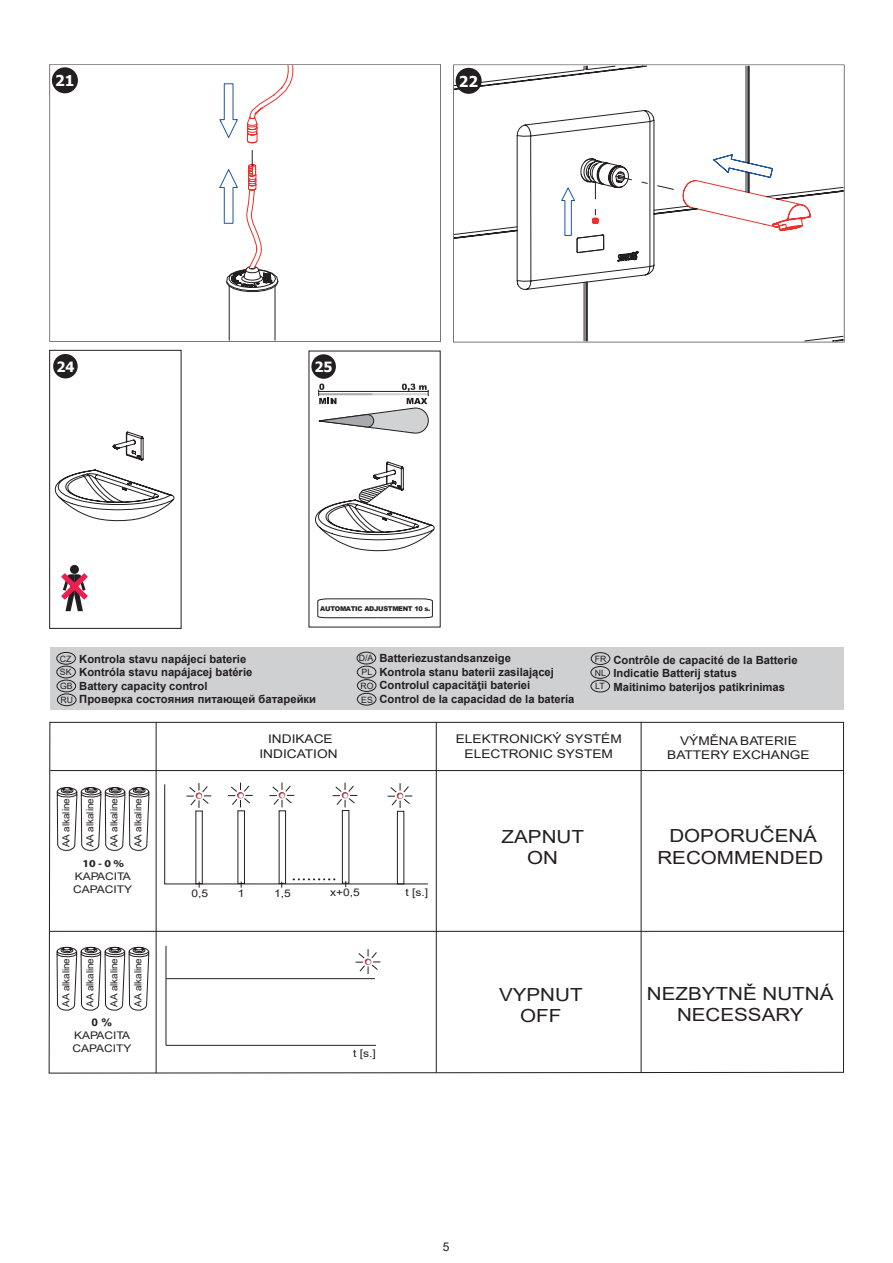
<style>
.page{position:relative;width:893px;height:1263px;background:#fff}
.page>*{position:absolute;margin:0;border:0;box-sizing:border-box;transform-origin:0 0}
.t1{font:18px/21.6px "Arial";color:#231f20;text-align:center;scale:1.14 1}
.t2{font:700 15px "Tahoma";color:#fff}
.t3{font:700 14.1px "Tahoma";color:#fff}
.t4{font:12px/14.4px "Arial";color:#231f20;text-align:center;scale:1.14 1}
.t5{font:12px "Arial";color:#231f20}
.t6{font:700 11.25px/13.5px "Arial";color:#231f20}
.t7{font:10.5px/12.6px "Arial";color:#231f20;scale:1.14 1}
.t8{font:700 10.5px "Myriad Pro";color:#231f20;scale:1.14 1}
.t9{font:700 10.5px "Arial";color:#231f20;scale:1.14 1}
.t10{font:9.9px "Arial";color:#231f20}
.t11{font:8.7px/14px "Arial";color:#231f20;text-align:center}
.t12{font:900 6.6px "Arial";letter-spacing:-.04em;color:#231f20}
.s1{font-weight:400;font-size:8.7px}
</style>
<div class="page">
<div style="left:70px;top:565px;width:9px;height:9px;background:#231f20;border-radius:50%"></div>
<svg style="left:61px;top:568px;width:27px;height:43px"></svg>
<div style="left:49px;top:350px;width:132px;height:279px;border:1px solid #231f20"></div>
<div style="left:53px;top:354px;width:25px;height:24px;background:#231f20;border-radius:50%"></div>
<svg style="left:318px;top:384px;width:111px;height:49px"></svg>
<div style="left:311px;top:354px;width:25px;height:25px;background:#231f20;border-radius:50%"></div>
<svg style="left:317px;top:598px;width:116px;height:21px"></svg>
<svg style="left:315px;top:461px;width:120px;height:90px"></svg>
<svg style="left:55px;top:431px;width:120px;height:90px"></svg>
<svg style="left:49px;top:64px;width:392px;height:278px"></svg>
<div style="left:52px;top:67px;width:26px;height:26px;background:#231f20;border-radius:50%"></div>
<svg style="left:453px;top:65px;width:391px;height:277px"></svg>
<div style="left:50px;top:648px;width:793px;height:62px;background:#cfd0d2"></div>
<div style="left:56px;top:666px;width:20px;height:12px;border:1px solid #231f20;border-radius:50%"></div>
<div style="left:56px;top:652px;width:20px;height:13px;border:1px solid #231f20;border-radius:50%"></div>
<div style="left:57px;top:680px;width:19px;height:12px;border:1px solid #231f20;border-radius:50%"></div>
<div style="left:356px;top:652px;width:20px;height:12px;border:1px solid #231f20;border-radius:50%"></div>
<div style="left:357px;top:666px;width:19px;height:12px;border:1px solid #231f20;border-radius:50%"></div>
<div style="left:357px;top:693px;width:19px;height:13px;border:1px solid #231f20;border-radius:50%"></div>
<div style="left:357px;top:679px;width:19px;height:13px;border:1px solid #231f20;border-radius:50%"></div>
<div style="left:591px;top:652px;width:19px;height:13px;border:1px solid #231f20;border-radius:50%"></div>
<div style="left:590px;top:680px;width:20px;height:12px;border:1px solid #231f20;border-radius:50%"></div>
<div style="left:590px;top:666px;width:20px;height:13px;border:1px solid #231f20;border-radius:50%"></div>
<div style="left:57px;top:694px;width:19px;height:12px;border:1px solid #231f20;border-radius:50%"></div>
<svg style="left:49px;top:722px;width:795px;height:352px"></svg>
<hr style="left:50px;top:931px;width:794px;height:1px;background:#231f20">
<hr style="left:156px;top:722px;width:1px;height:351px;background:#231f20">
<hr style="left:50px;top:770px;width:793px;height:1px;background:#231f20">
<hr style="left:166px;top:946px;width:1px;height:99px;background:#231f20">
<hr style="left:166px;top:1045px;width:210px;height:1px;background:#231f20">
<hr style="left:166px;top:978px;width:209px;height:1px;background:#231f20">
<hr style="left:641px;top:722px;width:1px;height:351px;background:#231f20">
<hr style="left:436px;top:722px;width:1px;height:351px;background:#231f20">
<svg style="left:57px;top:787px;width:92px;height:64px"></svg>
<svg style="left:56px;top:947px;width:93px;height:64px"></svg>
<svg style="left:164px;top:783px;width:264px;height:105px"></svg>
<svg style="left:355px;top:949px;width:25px;height:25px"></svg>
<div style="left:455px;top:68px;width:26px;height:26px;background:#231f20;border-radius:50%"></div>
<h2 class="t2" style="left:55px;top:72px;width:21px">21</h2>
<h2 class="t2" style="left:459px;top:73px;width:21px">22</h2>
<p class="t3" style="left:56px;top:359px;width:19px">24</p>
<p class="t3" style="left:314px;top:359px;width:19px">25</p>
<p class="t12" style="left:320px;top:606px;width:112px">AUTOMATIC ADJUSTMENT 10 s.</p>
<p class="t6" style="left:79px;top:652px;width:238px">Kontrola stavu napájecí baterie<br>Kontróla stavu napájacej batérie<br>Battery capacity control<br>Проверка состояния питающей батарейки</p>
<p class="t11" style="left:359px;top:652px;width:16px">D/A<br>PL</p>
<p class="t6" style="left:379px;top:652px;width:133px">Batteriezustandsanzeige</p>
<p class="t11" style="left:60px;top:652px;width:13px">CZ</p>
<p class="t11" style="left:60px;top:680px;width:14px">GB</p>
<p class="t6" style="left:379px;top:665px;width:176px">Kontrola stanu baterii zasilającej</p>
<p class="t6" style="left:379px;top:679px;width:152px">Controlul capacităţii bateriei</p>
<p class="t6" style="left:361px;top:692px;width:215px"><span class="s1">ES</span> Control de la capacidad de la batería</p>
<p class="t11" style="left:60px;top:666px;width:13px">SK</p>
<p class="t11" style="left:360px;top:680px;width:15px">RO</p>
<p class="t11" style="left:60px;top:694px;width:14px">RU</p>
<p class="t6" style="left:595px;top:653px;width:204px"><sup>FR</sup> Contrôle de capacité de la Batterie</p>
<p class="t6" style="left:613px;top:667px;width:125px">Indicatie Batterij status</p>
<p class="t6" style="left:595px;top:680px;width:191px"><span class="s1">LT</span> Maitinimo baterijos patikrinimas</p>
<p class="t11" style="left:595px;top:666px;width:13px">NL</p>
<p class="t10" style="left:62px;top:847px;width:50px;rotate:-90deg">AA alkaline</p>
<p class="t10" style="left:86px;top:847px;width:50px;rotate:-90deg">AA alkaline</p>
<p class="t10" style="left:110px;top:847px;width:50px;rotate:-90deg">AA alkaline</p>
<p class="t10" style="left:134px;top:847px;width:50px;rotate:-90deg">AA alkaline</p>
<p class="t8" style="left:82px;top:857px;width:38px">10 - 0 %</p>
<p class="t7" style="left:73px;top:871px;width:53px">KAPACITA<br>CAPACITY</p>
<p class="t10" style="left:62px;top:1007px;width:50px;rotate:-90deg">AA alkaline</p>
<p class="t10" style="left:86px;top:1007px;width:50px;rotate:-90deg">AA alkaline</p>
<p class="t10" style="left:110px;top:1007px;width:50px;rotate:-90deg">AA alkaline</p>
<p class="t10" style="left:134px;top:1007px;width:50px;rotate:-90deg">AA alkaline</p>
<p class="t9" style="left:91px;top:1015px;width:20px">0 %</p>
<p class="t7" style="left:72px;top:1030px;width:53px">KAPACITA<br>CAPACITY</p>
<p class="t4" style="left:259px;top:733px;width:70px">INDIKACE<br>INDICATION</p>
<p class="t4" style="left:456px;top:733px;width:147px">ELEKTRONICKÝ SYSTÉM<br>ELECTRONIC SYSTEM</p>
<p class="t4" style="left:667px;top:733px;width:126px">VÝMĚNA BATERIE<br>BATTERY EXCHANGE</p>
<p class="t7" style="left:191px;top:888px;width:16px">0,5</p>
<p class="t7" style="left:405px;top:887px;width:21px">t [s.]</p>
<p class="t7" style="left:238px;top:888px;width:7px">1</p>
<p class="t7" style="left:274px;top:888px;width:16px">1,5</p>
<p class="t7" style="left:330px;top:887px;width:28px">x+0,5</p>
<p class="t7" style="left:353px;top:1048px;width:21px">t [s.]</p>
<h1 class="t1" style="left:501px;top:827px;width:74px">ZAPNUT<br>ON</h1>
<h1 class="t1" style="left:499px;top:985px;width:75px">VYPNUT<br>OFF</h1>
<h1 class="t1" style="left:657px;top:825px;width:147px">DOPORUČENÁ<br>RECOMMENDED</h1>
<h1 class="t1" style="left:647px;top:983px;width:165px">NEZBYTNĚ NUTNÁ<br>NECESSARY</h1>
<p class="t5" style="left:443px;top:1242px;width:8px">5</p>
</div>
